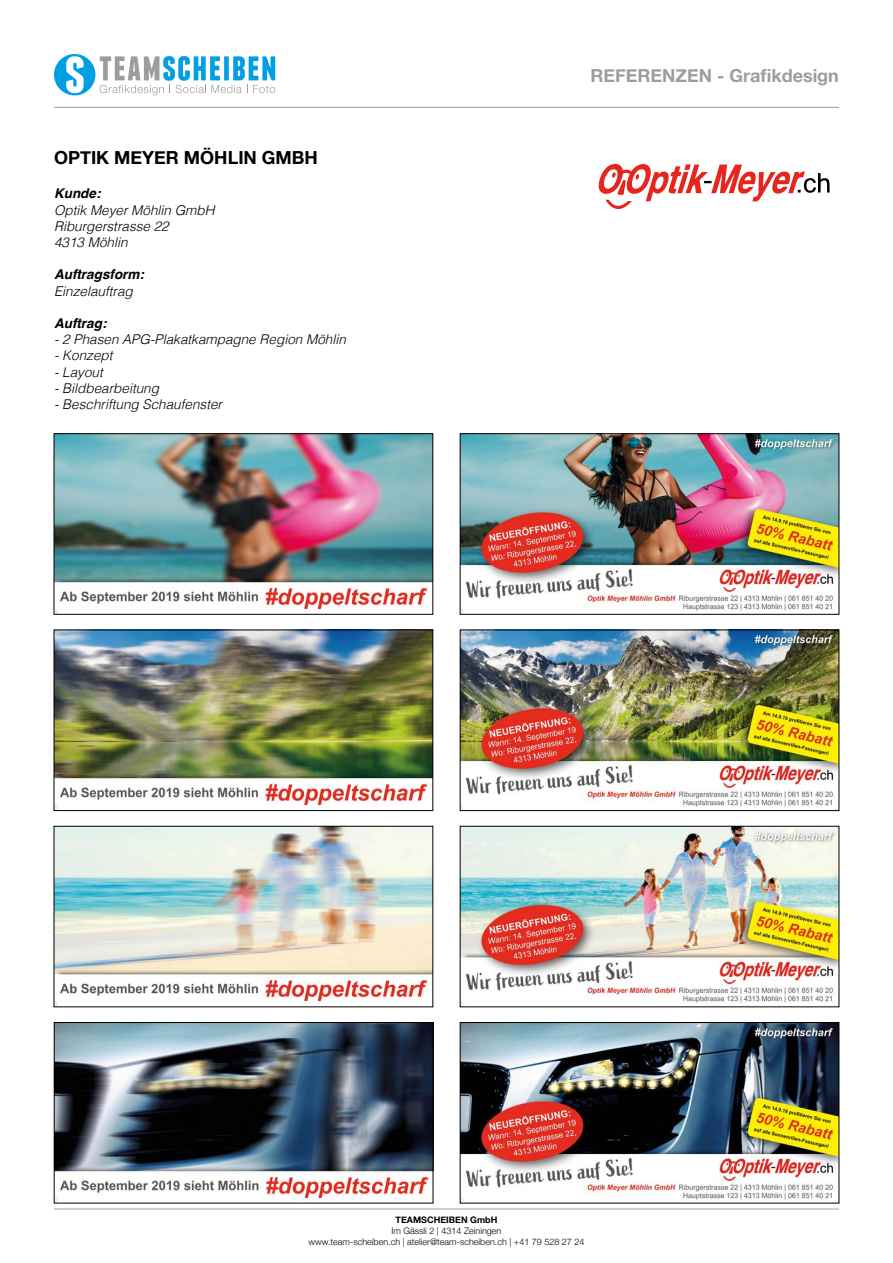
<style>
.page{position:relative;width:893px;height:1263px;background:#fff}
.page>*{position:absolute;margin:0;border:0;box-sizing:border-box;transform-origin:0 0}
.t1{font:700 18px "Helvetica Neue";color:#9d9d9c}
.t2{font:700 18px "Helvetica Neue";color:#000}
.t3{font:italic 300 13.5px/16.2px "Helvetica";color:#000}
.t4{font:italic 700 13.5px "Helvetica";color:#000}
.t5{font:300 9px/10.8px "Helvetica Neue";color:#000;text-align:center}
.t6{font:700 9px "Helvetica Neue";color:#000}
</style>
<div class="page">
<div style="left:54px;top:54px;width:41px;height:41px;background:#009fe3;border-radius:50%"></div>
<svg style="left:66px;top:56px;width:18px;height:37px"></svg>
<svg style="left:100px;top:56px;width:175px;height:39px"></svg>
<hr style="left:54px;top:107px;width:785px;height:1px;background:#9d9d9c">
<hr style="left:54px;top:1208px;width:785px;height:1px;background:#9d9d9c">
<img style="left:56px;top:1024px;width:375px;height:177px">
<div style="left:54px;top:1022px;width:379px;height:181px;border:1px solid #000"></div>
<img style="left:462px;top:1024px;width:375px;height:177px">
<div style="left:460px;top:1022px;width:379px;height:181px;border:1px solid #000"></div>
<img style="left:56px;top:632px;width:375px;height:177px">
<div style="left:54px;top:630px;width:379px;height:181px;border:1px solid #000"></div>
<img style="left:462px;top:632px;width:375px;height:177px">
<div style="left:460px;top:630px;width:379px;height:181px;border:1px solid #000"></div>
<img style="left:56px;top:828px;width:375px;height:177px">
<img style="left:462px;top:828px;width:375px;height:177px">
<img style="left:56px;top:435px;width:375px;height:177px">
<div style="left:54px;top:433px;width:379px;height:181px;border:1px solid #000"></div>
<img style="left:462px;top:435px;width:375px;height:177px">
<div style="left:460px;top:433px;width:379px;height:181px;border:1px solid #000"></div>
<svg style="left:599px;top:164px;width:231px;height:45px"></svg>
<h1 class="t2" style="left:54px;top:144px;width:265px">OPTIK MEYER MÖHLIN GMBH</h1>
<p class="t4" style="left:54px;top:182px;width:48px">Kunde:</p>
<p class="t3" style="left:54px;top:201px;width:162px">Optik Meyer Möhlin GmbH<br>Riburgerstrasse 22<br>4313 Möhlin</p>
<p class="t4" style="left:54px;top:263px;width:91px">Auftragsform:</p>
<p class="t3" style="left:54px;top:282px;width:80px">Einzelauftrag</p>
<p class="t4" style="left:54px;top:312px;width:54px">Auftrag:</p>
<p class="t3" style="left:54px;top:330px;width:293px">- 2 Phasen APG-Plakatkampagne Region Möhlin</p>
<p class="t3" style="left:54px;top:347px;width:60px">- Konzept</p>
<p class="t3" style="left:54px;top:363px;width:50px">- Layout</p>
<p class="t3" style="left:54px;top:379px;width:107px">- Bildbearbeitung</p>
<p class="t3" style="left:54px;top:395px;width:170px">- Beschriftung Schaufenster</p>
<h1 class="t1" style="left:590px;top:61px;width:250px">REFERENZEN - Grafikdesign</h1>
<p class="t6" style="left:396px;top:1213px;width:103px">TEAMSCHEIBEN GmbH</p>
<p class="t5" style="left:309px;top:1225px;width:277px">Im Gässli 2 | 4314 Zeiningen<br>www.team-scheiben.ch | atelier@team-scheiben.ch | +41 79 528 27 24</p>
</div>
